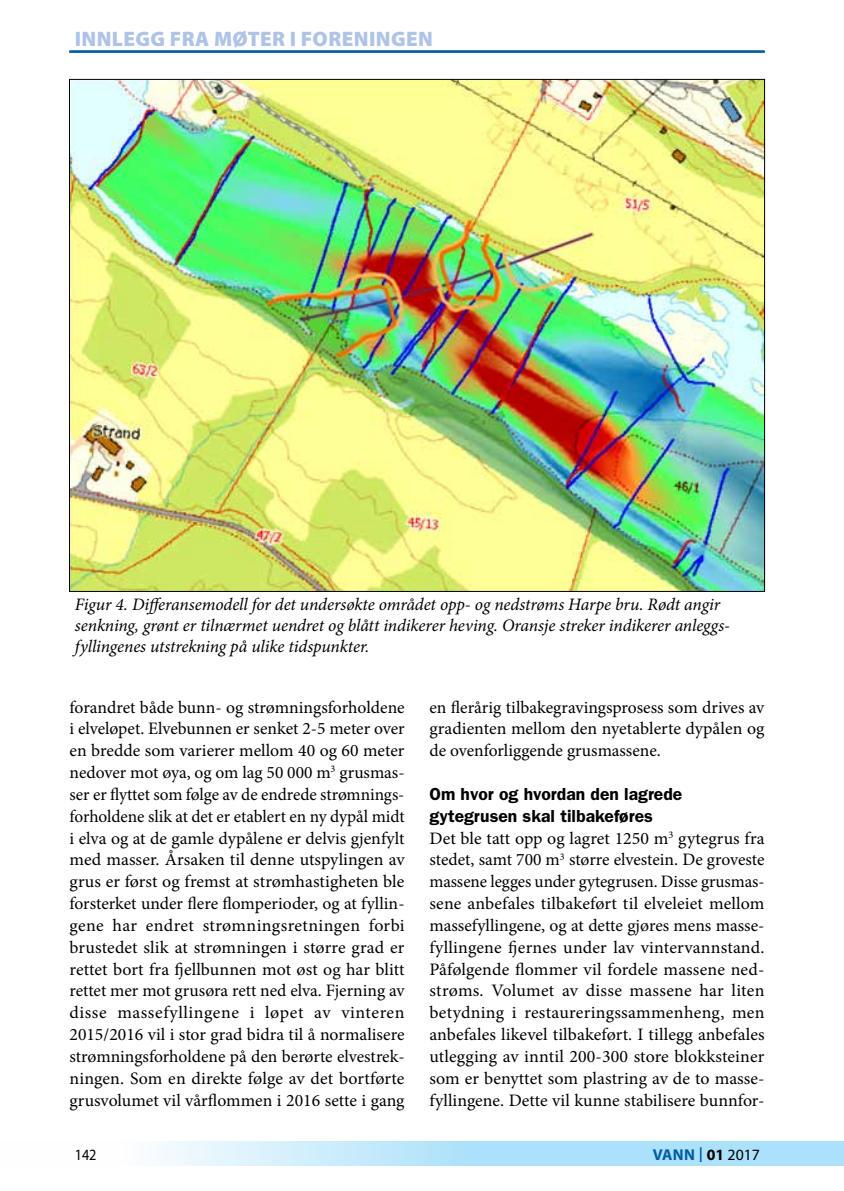
<style>
.page{position:relative;width:844px;height:1191px;background:#fff}
.page>*{position:absolute;margin:0;border:0;box-sizing:border-box;transform-origin:0 0}
.t1{font:900 21px "Myriad Pro";letter-spacing:.02em;color:#aec3e6}
.t2{font:17.5px/21.9px "Minion Pro";letter-spacing:.005em;color:#000;text-align:justify}
.t3{font:italic 17.5px/21px "Minion Pro";letter-spacing:-.005em;color:#000}
.t4{font:600 17.5px/21.9px "Franklin Gothic";color:#000}
.t5{font:700 15.75px "Myriad Pro";letter-spacing:.01em;color:#005da4}
.t6{font:15.75px "Myriad Pro";color:#000;scale:.9 1}
.s1{font-weight:400;font-size:21.88px}
.s2{color:#000}
.s3{font-weight:400;color:#000}
</style>
<div class="page">
<svg style="left:157px;top:1141px;width:686px;height:25px;background:#bbe6fa"></svg>
<hr style="left:69px;top:51px;width:695px;height:1px;background:#005da4">
<img style="left:71px;top:81px;width:691px;height:509px">
<p class="t1" style="left:75px;top:24px;width:360px">INNLEGG FRA MØTER I FORENINGEN</p>
<p class="t3" style="left:75px;top:593px;width:655px">Figur 4. Differansemodell for det undersøkte området opp- og nedstrøms Harpe bru. Rødt angir senkning, grønt er tilnærmet uendret og blått indikerer heving. Oransje streker indikerer anleggs&shy;fyllingenes utstrekning på ulike tidspunkter.</p>
<p class="t2" style="left:69px;top:696px;width:336px">forandret både bunn- og strømningsforholdene i elveløpet. Elvebunnen er senket 2-5 meter over en bredde som varierer mellom 40 og 60 meter nedover mot øya, og om lag 50 000 m<sup>3</sup> grusmas&shy;ser er flyttet som følge av de endrede strømnings&shy;forholdene slik at det er etablert en ny dypål midt i elva og at de gamle dypålene er delvis gjenfylt med masser. Årsaken til denne utspylingen av grus er først og fremst at strømhastigheten ble forsterket under flere flomperioder, og at fyllin&shy;gene har endret strømningsretningen forbi brustedet slik at strømningen i større grad er rettet bort fra fjellbunnen mot øst og har blitt rettet mer mot grusøra rett ned elva. Fjerning av disse massefyllingene i løpet av vinteren 2015/2016 vil i stor grad bidra til å normalisere strømningsforholdene på den berørte elvestrek&shy;ningen. Som en direkte følge av det bortførte grusvolumet vil vårflommen i 2016 sette i gang</p>
<p class="t2" style="left:429px;top:696px;width:336px">en flerårig tilbakegravingsprosess som drives av gradienten mellom den nyetablerte dypålen og de ovenforliggende grusmassene.</p>
<p class="t4" style="left:429px;top:783px;width:254px">Om hvor og hvordan den lagrede gytegrusen skal tilbakeføres</p>
<p class="t2" style="left:429px;top:827px;width:336px;text-align:left">Det ble tatt opp og lagret 1250 m<sup>3</sup> gytegrus fra stedet, samt 700 m<sup>3</sup> større elvestein. De groveste massene legges under gytegrusen. Disse grusmas&shy;sene anbefales tilbakeført til elveleiet mellom massefyllingene, og at dette gjøres mens masse&shy;fyllingene fjernes under lav vintervannstand.<br>Påfølgende flommer vil fordele massene ned&shy;strøms. Volumet av disse massene har liten betydning i restaureringssammenheng, men anbefales likevel tilbakeført. I tillegg anbefales utlegging av inntil 200-300 store blokksteiner som er benyttet som plastring av de to masse&shy;fyllingene. Dette vil kunne stabilisere bunnfor-</p>
<p class="t6" style="left:75px;top:1145px;width:26px">142</p>
<p class="t5" style="left:652px;top:1144px;width:109px">VANN <span class="s1">I</span> <span class="s2">01</span> <span class="s3">2017</span></p>
</div>
